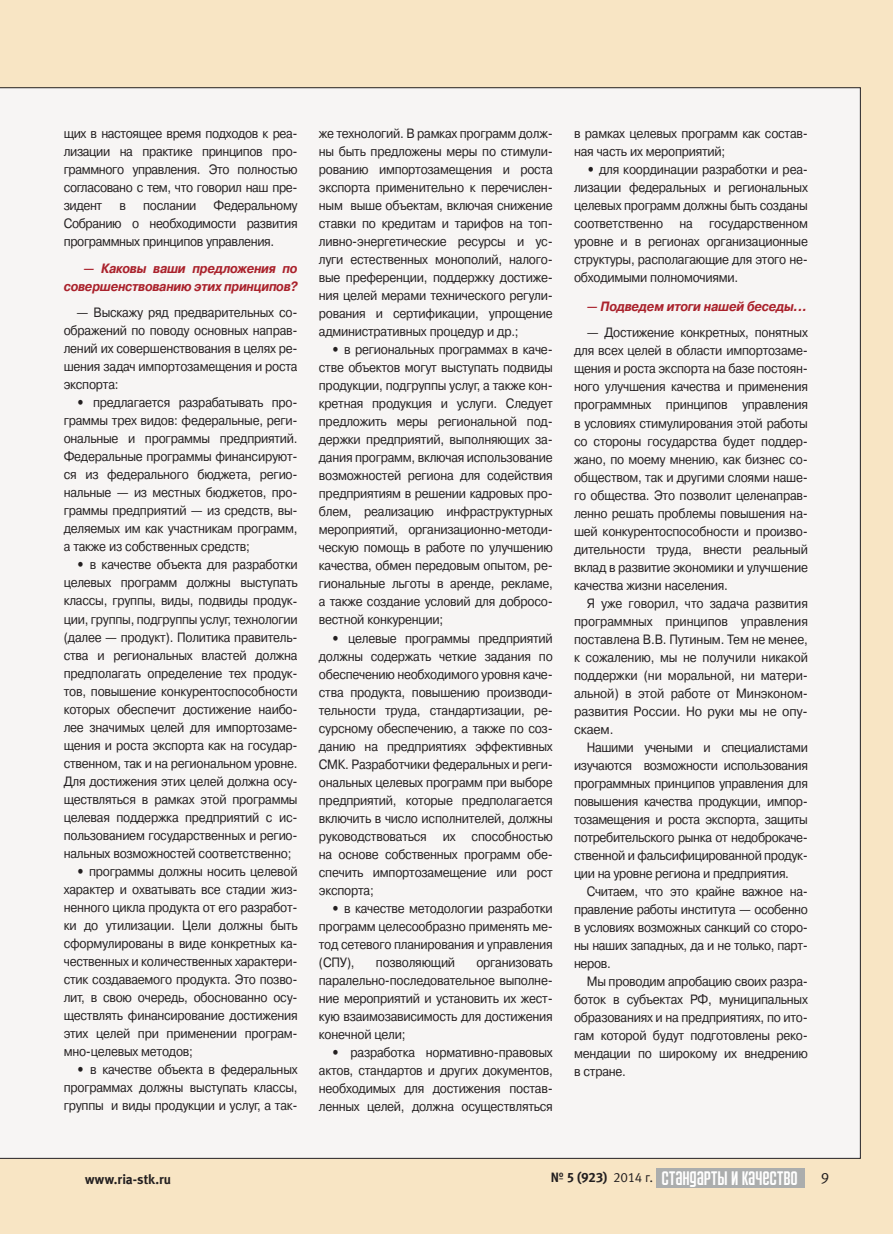
<style>
.page{position:relative;width:893px;height:1234px;background:#fff}
.page>*{position:absolute;margin:0;border:0;box-sizing:border-box;transform-origin:0 0}
.t1{font:19.5px "Airport";letter-spacing:-.005em;color:#fff}
.t2{font:13.5px/18px "Pragmatica C";letter-spacing:-.02em;color:#231f20;text-align:justify;scale:.9 1}
.t3{font:italic 700 13.5px/18px "Pragmatica C";letter-spacing:-.02em;color:#aa222c;text-align:right;scale:.9 1}
.t4{font:13.5px "Meta Bold LFC";letter-spacing:.01em;color:#231f20}
.s1{font-weight:700}
.s2{font-family:"Meta Bold C";font-size:13.5px;color:#231f20}
.s3{font-family:"Meta Bold LFC";font-size:13.5px;color:#231f20}
.s4{font-family:"Meta Normal LFC";font-size:13.5px;color:#231f20}
.s5{font-family:"Meta Normal LFC";font-size:15px;color:#231f20}
</style>
<div class="page">
<div style="left:0;top:0;width:893px;height:1233px;background:#f8e5c4"></div>
<div style="left:0;top:87px;width:861px;height:1071px;background:#f7f5f4"></div>
<div style="left:656px;top:1168px;width:148px;height:19px;background:#abadad"></div>
<p class="t2" style="left:64px;top:126px;width:261px">щих в настоящее время подходов к реа&shy;лизации на практике принципов про&shy;граммного управления. Это полностью согласовано с тем, что говорил наш пре&shy;зидент</p>
<p class="t2" style="left:64px;top:198px;width:261px;text-indent:150px">Федеральному Собранию о необходимости развития программных принципов управления.</p>
<p class="t3" style="left:64px;top:260px;width:261px">— Каковы ваши предложения по совершенствованию этих принципов?</p>
<p class="t2" style="left:64px;top:305px;width:261px;text-indent:13px">— Выскажу ряд предварительных со&shy;ображений по поводу основных направ&shy;лений их совершенствования в целях ре&shy;шения задач импортозамещения и роста экспорта:</p>
<p class="t2" style="left:64px;top:395px;width:261px;text-indent:13px"><span class="s1">•</span> предлагается разрабатывать про&shy;граммы трех видов: федеральные, реги&shy;ональные и программы предприятий.<br>Федеральные программы финансируют&shy;ся из федерального бюджета, регио&shy;нальные — из местных бюджетов, про&shy;граммы предприятий — из средств, вы&shy;деляемых им как участникам программ, а также из собственных средств;</p>
<p class="t2" style="left:64px;top:557px;width:261px;text-indent:13px"><span class="s1">•</span> в качестве объекта для разработки целевых программ должны выступать классы, группы, виды, подвиды продук&shy;ции, группы, подгруппы услуг, технологии (далее — продукт). Политика правитель&shy;ства и региональных властей должна предполагать определение тех продук&shy;тов, повышение конкурентоспособности которых обеспечит достижение наибо&shy;лее значимых целей для импортозаме&shy;щения и роста экспорта как на государ&shy;ственном, так и на региональном уровне.<br>Для достижения этих целей должна осу&shy;ществляться в рамках этой программы целевая поддержка предприятий с ис&shy;пользованием государственных и регио&shy;нальных возможностей соответственно;</p>
<p class="t2" style="left:64px;top:863px;width:261px;text-indent:13px"><span class="s1">•</span> программы должны носить целевой характер и охватывать все стадии жиз&shy;ненного цикла продукта от его разработ&shy;ки до утилизации. Цели должны быть сформулированы в виде конкретных ка&shy;чественных и количественных характери&shy;стик создаваемого продукта. Это позво&shy;лит, в свою очередь, обоснованно осу&shy;ществлять финансирование достижения этих целей при применении програм&shy;мно-целевых методов;</p>
<p class="t2" style="left:64px;top:1061px;width:261px;text-indent:13px"><span class="s1">•</span> в качестве объекта в федеральных программах должны выступать классы, группы и виды продукции и услуг, а так-</p>
<p class="t2" style="left:119px;top:198px;width:9px">в</p>
<p class="t2" style="left:143px;top:198px;width:61px">послании</p>
<p class="t2" style="left:319px;top:126px;width:261px">же технологий. В рамках программ долж&shy;ны быть предложены меры по стимули&shy;рованию импортозамещения и роста экспорта применительно к перечислен&shy;ным выше объектам, включая снижение ставки по кредитам и тарифов на топ&shy;ливно-энергетические ресурсы и ус&shy;луги естественных монополий, налого&shy;вые преференции, поддержку достиже&shy;ния целей мерами технического регули&shy;рования и сертификации, упрощение административных процедур и др.;</p>
<p class="t2" style="left:319px;top:342px;width:261px;text-indent:13px"><span class="s1">•</span> в региональных программах в каче&shy;стве объектов могут выступать подвиды продукции, подгруппы услуг, а также кон&shy;кретная продукция и услуги. Следует предложить меры региональной под&shy;держки предприятий, выполняющих за&shy;дания программ, включая использование возможностей региона для содействия предприятиям в решении кадровых про&shy;блем, реализацию инфраструктурных мероприятий, организационно-методи&shy;ческую помощь в работе по улучшению качества, обмен передовым опытом, ре&shy;гиональные льготы в аренде, рекламе, а также создание условий для добросо&shy;вестной конкуренции;</p>
<p class="t2" style="left:319px;top:630px;width:261px;text-indent:13px"><span class="s1">•</span> целевые программы предприятий должны содержать четкие задания по обеспечению необходимого уровня каче&shy;ства продукта, повышению производи&shy;тельности труда, стандартизации, ре&shy;сурсному обеспечению, а также по соз&shy;данию на предприятиях эффективных СМК. Разработчики федеральных и реги&shy;ональных целевых программ при выборе предприятий, которые предполагается включить в число исполнителей, должны руководствоваться их способностью на основе собственных программ обе&shy;спечить импортозамещение или рост экспорта;</p>
<p class="t2" style="left:319px;top:900px;width:261px;text-indent:13px"><span class="s1">•</span> в качестве методологии разработки программ целесообразно применять ме&shy;тод сетевого планирования и управления (СПУ),</p>
<p class="t2" style="left:376px;top:954px;width:90px">позволяющий</p>
<p class="t2" style="left:319px;top:954px;width:261px;text-indent:157px">организовать паралельно-последовательное выполне&shy;ние мероприятий и установить их жест&shy;кую взаимозависимость для достижения конечной цели;</p>
<p class="t2" style="left:319px;top:1044px;width:261px;text-indent:13px"><span class="s1">•</span> разработка нормативно-правовых актов, стандартов и других документов, необходимых для достижения постав&shy;ленных целей, должна осуществляться</p>
<p class="t2" style="left:574px;top:126px;width:261px">в рамках целевых программ как состав&shy;ная часть их мероприятий;</p>
<p class="t2" style="left:574px;top:162px;width:261px;text-indent:13px"><span class="s1">•</span> для координации разработки и реа&shy;лизации федеральных и региональных целевых программ должны быть созданы соответственно на государственном уровне и в регионах организационные структуры, располагающие для этого не&shy;обходимыми полномочиями.</p>
<p class="t3" style="left:587px;top:298px;width:246px">— Подведем итоги нашей беседы...</p>
<p class="t2" style="left:574px;top:325px;width:261px;text-indent:13px">— Достижение конкретных, понятных для всех целей в области импортозаме&shy;щения и роста экспорта на базе постоян&shy;ного улучшения качества и применения программных принципов управления в условиях стимулирования этой работы со стороны государства будет поддер&shy;жано, по моему мнению, как бизнес со&shy;обществом, так и другими слоями наше&shy;го общества. Это позволит целенаправ&shy;ленно решать проблемы повышения на&shy;шей конкурентоспособности и произво&shy;дительности труда, внести реальный вклад в развитие экономики и улучшение качества жизни населения.</p>
<p class="t2" style="left:574px;top:595px;width:261px;text-indent:13px">Я уже говорил, что задача развития программных принципов управления поставлена В.В. Путиным. Тем не менее, к сожалению, мы не получили никакой поддержки (ни моральной, ни матери&shy;альной) в этой работе от Минэконом&shy;развития России. Но руки мы не опу&shy;скаем.</p>
<p class="t2" style="left:574px;top:739px;width:261px;text-indent:13px">Нашими учеными и специалистами изучаются возможности использования программных принципов управления для повышения качества продукции, импор&shy;тозамещения и роста экспорта, защиты потребительского рынка от недоброкаче&shy;ственной и фальсифицированной продук&shy;ции на уровне региона и предприятия.</p>
<p class="t2" style="left:574px;top:883px;width:261px;text-indent:13px">Считаем, что это крайне важное на&shy;правление работы института — особенно в условиях возможных санкций со сторо&shy;ны наших западных, да и не только, парт&shy;неров.</p>
<p class="t2" style="left:574px;top:973px;width:261px;text-indent:13px">Мы проводим апробацию своих разра&shy;боток в субъектах РФ, муниципальных образованиях и на предприятиях, по ито&shy;гам которой будут подготовлены реко&shy;мендации по широкому их внедрению в стране.</p>
<p class="t4" style="left:85px;top:1170px;width:88px">www.ria-stk.ru</p>
<h1 class="t1" style="left:551px;top:1166px;width:280px"><span class="s2">№</span> <span class="s3">5 (923)</span> <span class="s4">2014 г.</span> Стандарты и качество <span class="s5">9</span></h1>
</div>
